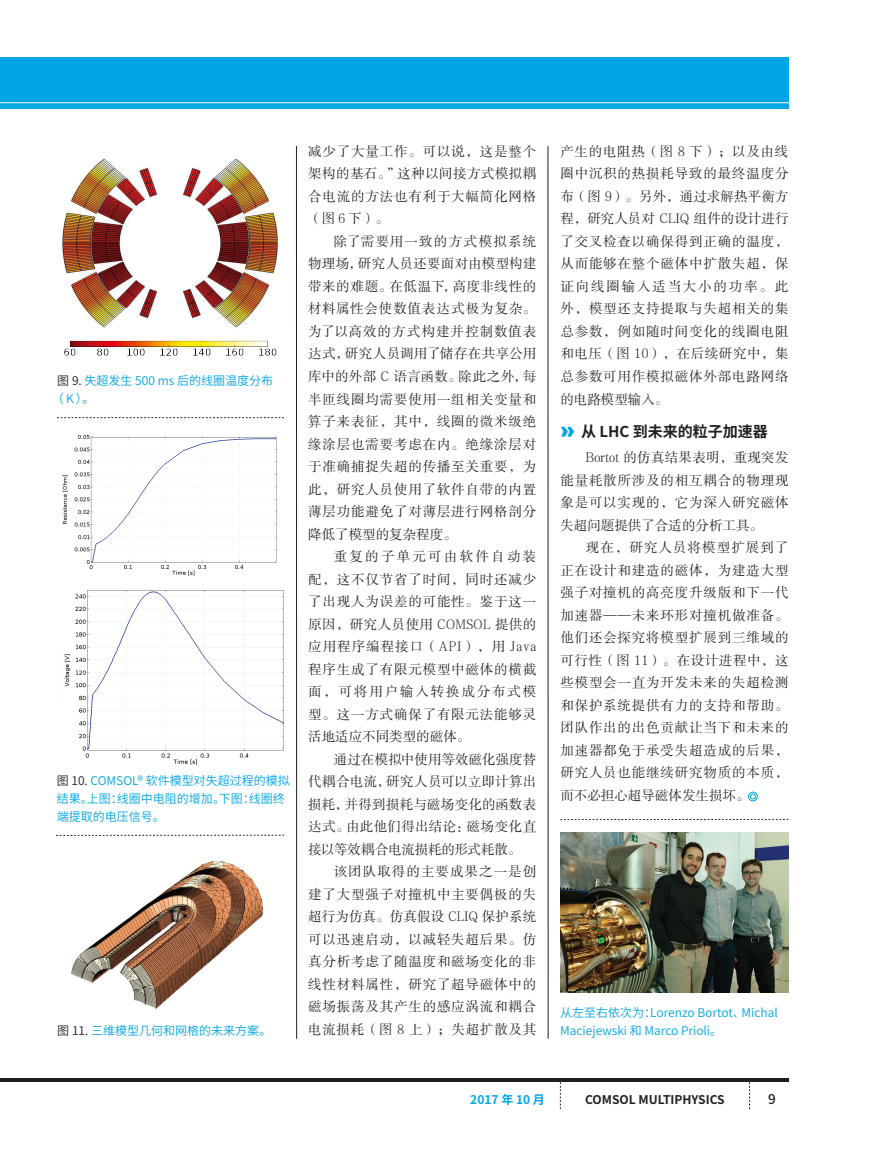
<style>
.page{position:relative;width:877px;height:1160px;background:#fff}
.page>*{position:absolute;margin:0;border:0;box-sizing:border-box;transform-origin:0 0}
.t1{font:700 15px "Source Han Sans CN";color:#231f20}
.t2{font:13.5px/22.5px "FZSSJW GB1 0";letter-spacing:.06em;color:#231f20;text-align:justify}
.t3{font:500 13.5px "Source Han Sans CN";color:#231f20}
.Figure_Style{font:12px/18px "Source Han Sans CN";color:#00a6e4}
.t4{font:700 12px "Source Han Sans CN";color:#231f20}
.t5{font:700 12px "Source Han Sans CN";color:#00a6e4}
.s1{font-family:"Brandon Grotesque";font-weight:900;font-size:28.5px;color:#00a6e4}
.s2{color:#231f20}
</style>
<div class="page">
<div style="left:0;top:58px;width:13px;height:51px;background:#00a6e4"></div>
<svg style="left:0;top:102px;width:13px;height:1px"></svg>
<div style="left:13px;top:58px;width:775px;height:51px;background:#00a6e4"></div>
<hr style="left:13px;top:102px;width:785px;height:1px;background:#fff">
<svg style="left:559px;top:1082px;width:1px;height:27px"></svg>
<hr style="left:13px;top:1078px;width:775px;height:4px;background:#231f20">
<hr style="left:0;top:1078px;width:13px;height:4px;background:#231f20">
<svg style="left:56px;top:835px;width:228px;height:1px"></svg>
<svg style="left:57px;top:417px;width:227px;height:1px"></svg>
<img style="left:64px;top:590px;width:220px;height:175px">
<img style="left:62px;top:434px;width:215px;height:142px">
<img style="left:61px;top:158px;width:217px;height:170px">
<hr style="left:296px;top:146px;width:1px;height:892px;background:#231f20">
<hr style="left:547px;top:146px;width:1px;height:892px;background:#231f20">
<svg style="left:560px;top:819px;width:228px;height:1px"></svg>
<img style="left:560px;top:832px;width:228px;height:160px">
<img style="left:71px;top:861px;width:192px;height:148px">
<img style="left:64px;top:340px;width:213px;height:16px">
<div style="left:747px;top:791px;width:10px;height:10px;border:1px solid #00a6e4;border-radius:50%"></div>
<svg style="left:749px;top:793px;width:6px;height:6px"></svg>
<p class="t2" style="left:308px;top:140px;width:229px">减少了大量工作。可以说，这是整个架构的基石。”这种以间接方式模拟耦合电流的方法也有利于大幅简化网格（图 6 下）。</p>
<p class="t2" style="left:308px;top:230px;width:229px;text-indent:26px">除了需要用一致的方式模拟系统物理场，研究人员还要面对由模型构建带来的难题。在低温下，高度非线性的材料属性会使数值表达式极为复杂。为了以高效的方式构建并控制数值表达式，研究人员调用了储存在共享公用库中的外部 C 语言函数。除此之外，每半匝线圈均需要使用一组相关变量和算子来表征，其中，线圈的微米级绝缘涂层也需要考虑在内。绝缘涂层对于准确捕捉失超的传播至关重要，为此，研究人员使用了软件自带的内置薄层功能避免了对薄层进行网格剖分降低了模型的复杂程度。</p>
<p class="t2" style="left:308px;top:545px;width:229px;text-indent:26px">重复的子单元可由软件自动装配，这不仅节省了时间，同时还减少了出现人为误差的可能性。鉴于这一原因，研究人员使用 COMSOL 提供的应用程序编程接口（API），用 Java程序生成了有限元模型中磁体的横截面，可将用户输入转换成分布式模型。这一方式确保了有限元法能够灵活地适应不同类型的磁体。</p>
<p class="t2" style="left:308px;top:748px;width:229px;text-indent:26px">通过在模拟中使用等效磁化强度替代耦合电流，研究人员可以立即计算出损耗，并得到损耗与磁场变化的函数表达式。由此他们得出结论：磁场变化直接以等效耦合电流损耗的形式耗散。</p>
<p class="t2" style="left:308px;top:860px;width:229px;text-indent:26px">该团队取得的主要成果之一是创建了大型强子对撞机中主要偶极的失超行为仿真。仿真假设 CLIQ 保护系统可以迅速启动，以减轻失超后果。仿真分析考虑了随温度和磁场变化的非线性材料属性，研究了超导磁体中的磁场振荡及其产生的感应涡流和耦合电流损耗（图 8 上）；失超扩散及其</p>
<p class="t2" style="left:560px;top:140px;width:229px">产生的电阻热（图 8 下）；以及由线圈中沉积的热损耗导致的最终温度分布（图 9）。另外，通过求解热平衡方程，研究人员对 CLIQ 组件的设计进行了交叉检查以确保得到正确的温度，从而能够在整个磁体中扩散失超，保证向线圈输入适当大小的功率。此外，模型还支持提取与失超相关的集总参数，例如随时间变化的线圈电阻和电压（图 10），在后续研究中，集总参数可用作模拟磁体外部电路网络的电路模型输入。</p>
<p class="t1" style="left:560px;top:422px;width:209px"><span class="s1">»</span> 从 LHC 到未来的粒子加速器</p>
<p class="t2" style="left:560px;top:446px;width:229px;text-indent:26px">Bortot 的仿真结果表明，重现突发能量耗散所涉及的相互耦合的物理现象是可以实现的，它为深入研究磁体失超问题提供了合适的分析工具。</p>
<p class="t2" style="left:560px;top:536px;width:229px;text-indent:26px">现在，研究人员将模型扩展到了正在设计和建造的磁体，为建造大型强子对撞机的高亮度升级版和下一代加速器——未来环形对撞机做准备。他们还会探究将模型扩展到三维域的可行性（图 11）。在设计进程中，这些模型会一直为开发未来的失超检测和保护系统提供有力的支持和帮助。团队作出的出色贡献让当下和未来的加速器都免于承受失超造成的后果，研究人员也能继续研究物质的本质，而不必担心超导磁体发生损坏。</p>
<p class="Figure_Style" style="left:52px;top:372px;width:223px;text-indent:6px"><span class="s2">图 9.</span> 失超发生 500 ms 后的线圈温度分布（ K ）。</p>
<p class="Figure_Style" style="left:57px;top:772px;width:234px"><span class="s2">图 10.</span> COMSOL® 软件模型对失超过程的模拟结果。上图：线圈中电阻的增加。下图：线圈终端提取的电压信号。</p>
<p class="Figure_Style" style="left:560px;top:1003px;width:219px">从左至右依次为：Lorenzo Bortot、Michal</p>
<p class="Figure_Style" style="left:57px;top:1021px;width:215px"><span class="s2">图 11.</span> 三维模型几何和网格的未来方案。</p>
<p class="Figure_Style" style="left:560px;top:1021px;width:163px">Maciejewski 和 Marco Prioli。</p>
<p class="t5" style="left:470px;top:1092px;width:76px">2017 年 10 月</p>
<p class="t4" style="left:584px;top:1092px;width:141px">COMSOL MULTIPHYSICS</p>
<p class="t3" style="left:767px;top:1091px;width:9px">9</p>
</div>
